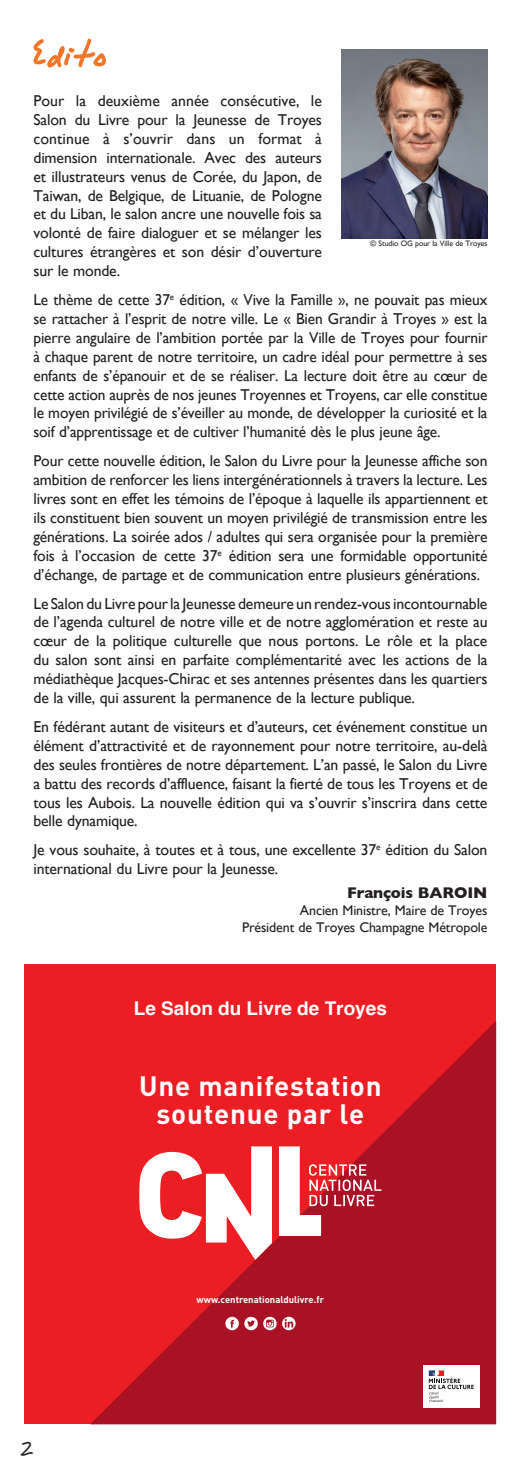
<style>
.page{position:relative;width:521px;height:1474px;background:#fff}
.page>*{position:absolute;margin:0;border:0;box-sizing:border-box;transform-origin:0 0}
.Normal_e{font:57.75px "Alpha Mack AOE";color:#f3752a}
.t1{font:700 27.65px/27.7px "DINOT";letter-spacing:.03em;color:#fff;text-align:center}
.t2{font:26.25px "Alpha Mack AOE";color:#231f20}
.t3{font:700 19.07px "Helvetica";color:#fff}
.Normal_e-2{font:15.75px/18.9px "Gill Sans";letter-spacing:-.01em;color:#231f20;text-align:justify}
.Normal_e-3{font:700 15.75px "Gill Sans";letter-spacing:-.01em;color:#231f20}
.Normal_e-4{font:14px "Gill Sans";letter-spacing:-.01em;color:#231f20}
.t4{font:700 9.45px "DINOT";color:#fff}
.Normal_e-5{font:7.88px "Gill Sans";letter-spacing:-.01em;color:#231f20}
</style>
<div class="page">
<div style="left:25px;top:964px;width:471px;height:460px;background:#ed1d24"></div>
<svg style="left:90px;top:1021px;width:406px;height:403px;fill:#aa1125"></svg>
<svg style="left:225px;top:1316px;width:71px;height:14px"></svg>
<svg style="left:139px;top:1146px;width:133px;height:113px"></svg>
<svg style="left:279px;top:1146px;width:102px;height:89px"></svg>
<div style="left:423px;top:1364px;width:56px;height:43px;background:#fff"></div>
<svg style="left:429px;top:1370px;width:45px;height:31px"></svg>
<img style="left:342px;top:50px;width:145px;height:188px">
<p class="Normal_e" style="left:33px;top:19px;width:76px">Edito</p>
<p class="Normal_e-2" style="left:33px;top:91px;width:290px">Pour la deuxième année consécutive, le Salon du Livre pour la Jeunesse de Troyes continue à s’ouvrir dans un format à dimension internationale. Avec des auteurs et illustrateurs venus de Corée, du Japon, de Taiwan, de Belgique, de Lituanie, de Pologne et du Liban, le salon ancre une nouvelle fois sa volonté de faire dialoguer et se mélanger les cultures étrangères et son désir d’ouverture sur le monde.</p>
<p class="Normal_e-2" style="left:33px;top:290px;width:455px">Le thème de cette 37<sup>e</sup> édition, « Vive la Famille », ne pouvait pas mieux se rattacher à l’esprit de notre ville. Le « Bien Grandir à Troyes » est la pierre angulaire de l’ambition portée par la Ville de Troyes pour fournir à chaque parent de notre territoire, un cadre idéal pour permettre à ses enfants de s’épanouir et de se réaliser. La lecture doit être au cœur de cette action auprès de nos jeunes Troyennes et Troyens, car elle constitue le moyen privilégié de s’éveiller au monde, de développer la curiosité et la soif d’apprentissage et de cultiver l’humanité dès le plus jeune âge.</p>
<p class="Normal_e-2" style="left:33px;top:451px;width:455px">Pour cette nouvelle édition, le Salon du Livre pour la Jeunesse affiche son ambition de renforcer les liens intergénérationnels à travers la lecture. Les livres sont en effet les témoins de l’époque à laquelle ils appartiennent et ils constituent bien souvent un moyen privilégié de transmission entre les générations. La soirée ados / adultes qui sera organisée pour la première fois à l’occasion de cette 37<sup>e</sup> édition sera une formidable opportunité d’échange, de partage et de communication entre plusieurs générations.</p>
<p class="Normal_e-2" style="left:33px;top:593px;width:455px">Le Salon du Livre pour la Jeunesse demeure un rendez-vous incontournable de l’agenda culturel de notre ville et de notre agglomération et reste au cœur de la politique culturelle que nous portons. Le rôle et la place du salon sont ainsi en parfaite complémentarité avec les actions de la médiathèque Jacques-Chirac et ses antennes présentes dans les quartiers de la ville, qui assurent la permanence de la lecture publique.</p>
<p class="Normal_e-2" style="left:33px;top:717px;width:455px">En fédérant autant de visiteurs et d’auteurs, cet événement constitue un élément d’attractivité et de rayonnement pour notre territoire, au-delà des seules frontières de notre département. L’an passé, le Salon du Livre a battu des records d’affluence, faisant la fierté de tous les Troyens et de tous les Aubois. La nouvelle édition qui va s’ouvrir s’inscrira dans cette belle dynamique.</p>
<p class="Normal_e-2" style="left:33px;top:840px;width:455px">Je vous souhaite, à toutes et à tous, une excellente 37<sup>e</sup> édition du Salon international du Livre pour la Jeunesse.</p>
<p class="Normal_e-3" style="left:347px;top:880px;width:142px">François BAROIN</p>
<p class="Normal_e-4" style="left:300px;top:901px;width:189px">Ancien Ministre, Maire de Troyes</p>
<p class="Normal_e-4" style="left:242px;top:918px;width:247px">Président de Troyes Champagne Métropole</p>
<p class="Normal_e-5" style="left:370px;top:239px;width:118px">© Studio OG pour la Ville de Troyes</p>
<p class="t3" style="left:134px;top:992px;width:255px">Le Salon du Livre de Troyes</p>
<p class="t1" style="left:139px;top:1071px;width:244px">Une manifestation soutenue par le</p>
<p class="t2" style="left:21px;top:1431px;width:14px">2</p>
<p class="t4" style="left:197px;top:1292px;width:129px">www.centrenationaldulivre.fr</p>
</div>
